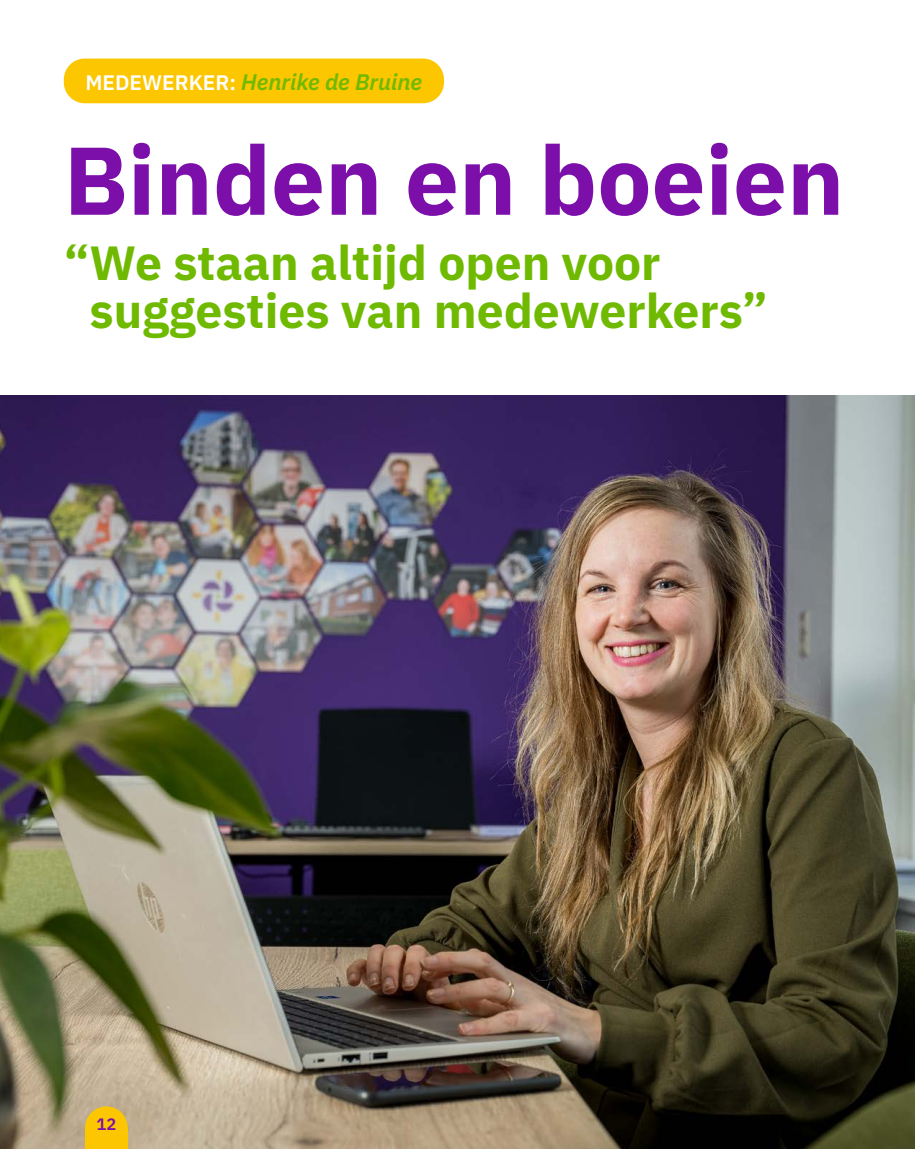
<style>
.page{position:relative;width:915px;height:1149px;background:#fff}
.page>*{position:absolute;margin:0;border:0;box-sizing:border-box;transform-origin:0 0}
.t1{font:700 96px "IBM Plex Sans";color:#7c0faa}
.t2{font:700 48px/48px "IBM Plex Sans";color:#6fba00}
.t3{font:italic 600 22.5px "IBM Plex Sans";color:#6fba00}
.t4{font:600 16.5px "IBM Plex Sans";color:#7c0faa}
.s1{font-style:normal;font-size:21px;color:#fff}
</style>
<div class="page">
<div style="left:64px;top:58px;width:380px;height:45px;background:#fcc600;border-radius:21px"></div>
<img style="left:0;top:395px;width:914px;height:753px">
<div style="left:85px;top:1127px;width:43px;height:21px;background:#fcc600"></div>
<svg style="left:85px;top:1106px;width:43px;height:21px"></svg>
<p class="t3" style="left:85px;top:64px;width:338px"><span class="s1">MEDEWERKER:</span> Henrike de Bruine</p>
<h1 class="t1" style="left:64px;top:104px;width:781px">Binden en boeien</h1>
<p class="t2" style="left:89px;top:235px;width:679px;text-indent:-26px">“We staan altijd open voor suggesties van medewerkers”</p>
<p class="t4" style="left:96px;top:1110px;width:21px">12</p>
</div>
